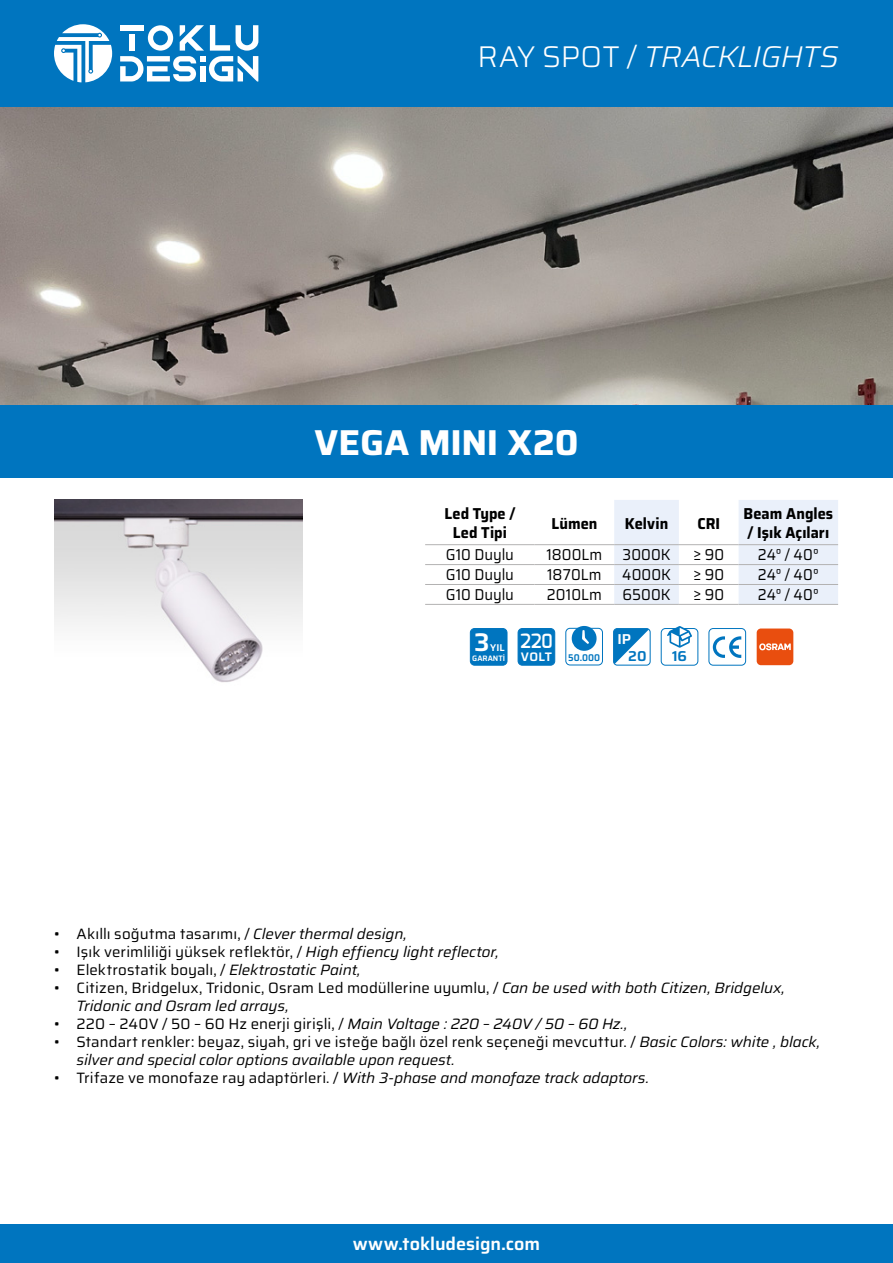
<style>
.page{position:relative;width:893px;height:1263px;background:#fff}
.page>*{position:absolute;margin:0;border:0;box-sizing:border-box;transform-origin:0 0}
.t1{font:700 36px "Saira";letter-spacing:-.01em;color:#fff}
.t2{font:italic 300 30px "Saira";letter-spacing:-.02em;color:#fff}
.t3{font:600 25.65px "Saira";color:#fff}
.t4{font:600 19.5px "Exo";color:#fff;scale:.91 1}
.t5{font:600 18px "Saira";color:#fff}
.t6{font:15.75px "Saira";letter-spacing:.005em;color:#000;scale:.92 1}
.t7{font:700 15.75px/18.9px "Saira";letter-spacing:.005em;color:#000;text-align:center;scale:.92 1}
.t8{font:italic 15px/18px "Saira";letter-spacing:-.005em;color:#000}
.t9{font:15px "Saira";letter-spacing:.01em;color:#000}
.t10{font:600 14.4px "Saira";color:#0075bf}
.t11{font:600 14.4px "Saira";color:#fff}
.t12{font:600 12.3px "Saira";color:#fff}
.t13{font:600 9.75px "Saira";color:#0075bf;scale:.92 1}
.t14{font:600 9.75px "Saira";color:#fff}
.t15{font:600 7.95px "Saira";color:#fff;scale:.96 1}
.s1{font-style:normal}
.s2{font-style:italic}
</style>
<div class="page">
<img style="left:0;top:107px;width:893px;height:298px">
<div style="left:0;top:1225px;width:893px;height:38px;background:#0075bf"></div>
<div style="left:0;top:0;width:893px;height:107px;background:#0075bf"></div>
<svg style="left:54px;top:24px;width:58px;height:58px"></svg>
<svg style="left:120px;top:25px;width:138px;height:56px"></svg>
<div style="left:200px;top:66px;width:5px;height:15px;background:#fff"></div>
<div style="left:0;top:405px;width:893px;height:72px;background:#0075bf"></div>
<img style="left:54px;top:500px;width:248px;height:183px">
<div style="left:518px;top:628px;width:37px;height:37px;background:#0075bf;border-radius:4px"></div>
<div style="left:518px;top:628px;width:37px;height:38px;border:1px solid #0075bf;border-radius:4px"></div>
<div style="left:708px;top:628px;width:38px;height:38px;border:1px solid #0075bf;border-radius:4px"></div>
<svg style="left:713px;top:636px;width:28px;height:22px"></svg>
<div style="left:661px;top:628px;width:37px;height:38px;border:1px solid #0075bf;border-radius:4px"></div>
<svg style="left:667px;top:626px;width:25px;height:22px"></svg>
<div style="left:470px;top:628px;width:37px;height:37px;background:#0075bf;border-radius:4px"></div>
<div style="left:470px;top:628px;width:37px;height:38px;border:1px solid #0075bf;border-radius:4px"></div>
<div style="left:565px;top:628px;width:38px;height:37px;border:1px solid #0075bf;border-radius:4px"></div>
<svg style="left:572px;top:626px;width:25px;height:25px"></svg>
<svg style="left:614px;top:628px;width:35px;height:36px"></svg>
<div style="left:613px;top:628px;width:38px;height:38px;border:1px solid #0075bf;border-radius:4px"></div>
<div style="left:757px;top:628px;width:36px;height:37px;background:#e94e0f;border-radius:4px"></div>
<svg style="left:759px;top:643px;width:32px;height:7px"></svg>
<svg style="left:614px;top:500px;width:224px;height:104px"></svg>
<hr style="left:425px;top:564px;width:110px;height:1px;background:#b3b2b2">
<hr style="left:535px;top:564px;width:79px;height:1px;background:#b3b2b2">
<hr style="left:614px;top:564px;width:65px;height:1px;background:#b3b2b2">
<hr style="left:679px;top:564px;width:60px;height:1px;background:#b3b2b2">
<hr style="left:739px;top:564px;width:99px;height:1px;background:#b3b2b2">
<hr style="left:425px;top:584px;width:110px;height:1px;background:#b3b2b2">
<hr style="left:535px;top:584px;width:79px;height:1px;background:#b3b2b2">
<hr style="left:614px;top:584px;width:65px;height:1px;background:#b3b2b2">
<hr style="left:679px;top:584px;width:60px;height:1px;background:#b3b2b2">
<hr style="left:739px;top:584px;width:99px;height:1px;background:#b3b2b2">
<hr style="left:425px;top:604px;width:110px;height:1px;background:#b3b2b2">
<hr style="left:535px;top:604px;width:79px;height:1px;background:#b3b2b2">
<hr style="left:614px;top:604px;width:65px;height:1px;background:#b3b2b2">
<hr style="left:679px;top:604px;width:60px;height:1px;background:#b3b2b2">
<hr style="left:739px;top:604px;width:99px;height:1px;background:#b3b2b2">
<hr style="left:425px;top:544px;width:110px;height:1px;background:#b3b2b2">
<hr style="left:535px;top:544px;width:79px;height:1px;background:#b3b2b2">
<hr style="left:614px;top:544px;width:65px;height:1px;background:#b3b2b2">
<hr style="left:679px;top:544px;width:60px;height:1px;background:#b3b2b2">
<hr style="left:739px;top:544px;width:99px;height:1px;background:#b3b2b2">
<p class="t2" style="left:477px;top:32px;width:363px"><span class="s1">RAY SPOT /</span> TRACKLIGHTS</p>
<p class="t1" style="left:314px;top:413px;width:266px">VEGA MINI X20</p>
<p class="t7" style="left:444px;top:504px;width:79px">Led Type /<br>Led Tipi</p>
<p class="t7" style="left:551px;top:513px;width:51px">Lümen</p>
<p class="t7" style="left:625px;top:513px;width:49px">Kelvin</p>
<p class="t7" style="left:697px;top:513px;width:26px">CRI</p>
<p class="t7" style="left:743px;top:504px;width:99px;text-align:left">Beam Angles / Işık Açıları</p>
<p class="t6" style="left:446px;top:542px;width:76px">G10 Duylu</p>
<p class="t6" style="left:546px;top:542px;width:62px">1800Lm</p>
<p class="t6" style="left:622px;top:542px;width:54px">3000K</p>
<p class="t6" style="left:693px;top:542px;width:35px">≥ 90</p>
<p class="t6" style="left:758px;top:542px;width:67px">24° / 40°</p>
<p class="t6" style="left:446px;top:562px;width:76px">G10 Duylu</p>
<p class="t6" style="left:547px;top:562px;width:61px">1870Lm</p>
<p class="t6" style="left:622px;top:562px;width:55px">4000K</p>
<p class="t6" style="left:693px;top:562px;width:35px">≥ 90</p>
<p class="t6" style="left:758px;top:562px;width:67px">24° / 40°</p>
<p class="t6" style="left:446px;top:582px;width:76px">G10 Duylu</p>
<p class="t6" style="left:547px;top:582px;width:62px">2010Lm</p>
<p class="t6" style="left:622px;top:582px;width:54px">6500K</p>
<p class="t6" style="left:693px;top:582px;width:35px">≥ 90</p>
<p class="t6" style="left:758px;top:582px;width:67px">24° / 40°</p>
<p class="t3" style="left:474px;top:622px;width:17px">3</p>
<p class="t14" style="left:490px;top:640px;width:16px">YIL</p>
<p class="t4" style="left:521px;top:629px;width:37px">220</p>
<p class="t11" style="left:617px;top:627px;width:15px">IP</p>
<p class="t15" style="left:472px;top:652px;width:36px">GARANTİ</p>
<p class="t12" style="left:521px;top:647px;width:33px">VOLT</p>
<p class="t10" style="left:672px;top:644px;width:17px">16</p>
<p class="t13" style="left:568px;top:650px;width:36px">50.000</p>
<p class="t10" style="left:628px;top:644px;width:20px">20</p>
<p class="t9" style="left:54px;top:922px;width:354px">• Akıllı soğutma tasarımı, / <span class="s2">Clever thermal design,</span></p>
<p class="t9" style="left:54px;top:940px;width:446px">• Işık verimliliği yüksek reflektör, / <span class="s2">High effiency light reflector,</span></p>
<p class="t9" style="left:54px;top:958px;width:308px">• Elektrostatik boyalı, / <span class="s2">Elektrostatic Paint,</span></p>
<p class="t8" style="left:76px;top:978px;width:710px;text-indent:-22px"><span class="s1">• Citizen, Bridgelux, Tridonic, Osram Led modüllerine uyumlu, /</span> Can be used with both Citizen, Bridgelux,<br>Tridonic and Osram led arrays,</p>
<p class="t9" style="left:54px;top:1012px;width:575px">• 220 – 240V / 50 – 60 Hz enerji girişli, / <span class="s2">Main Voltage : 220 – 240V / 50 – 60 Hz.,</span></p>
<p class="t8" style="left:76px;top:1032px;width:745px;text-indent:-22px"><span class="s1">• Standart renkler: beyaz, siyah, gri ve isteğe bağlı özel renk seçeneği mevcuttur. /</span> Basic Colors: white , black, silver and special color options available upon request.</p>
<p class="t8" style="left:54px;top:1068px;width:597px"><span class="s1">• Trifaze ve monofaze ray adaptörleri. /</span> With 3-phase and monofaze track adaptors.</p>
<p class="t5" style="left:353px;top:1229px;width:189px">www.tokludesign.com</p>
</div>
